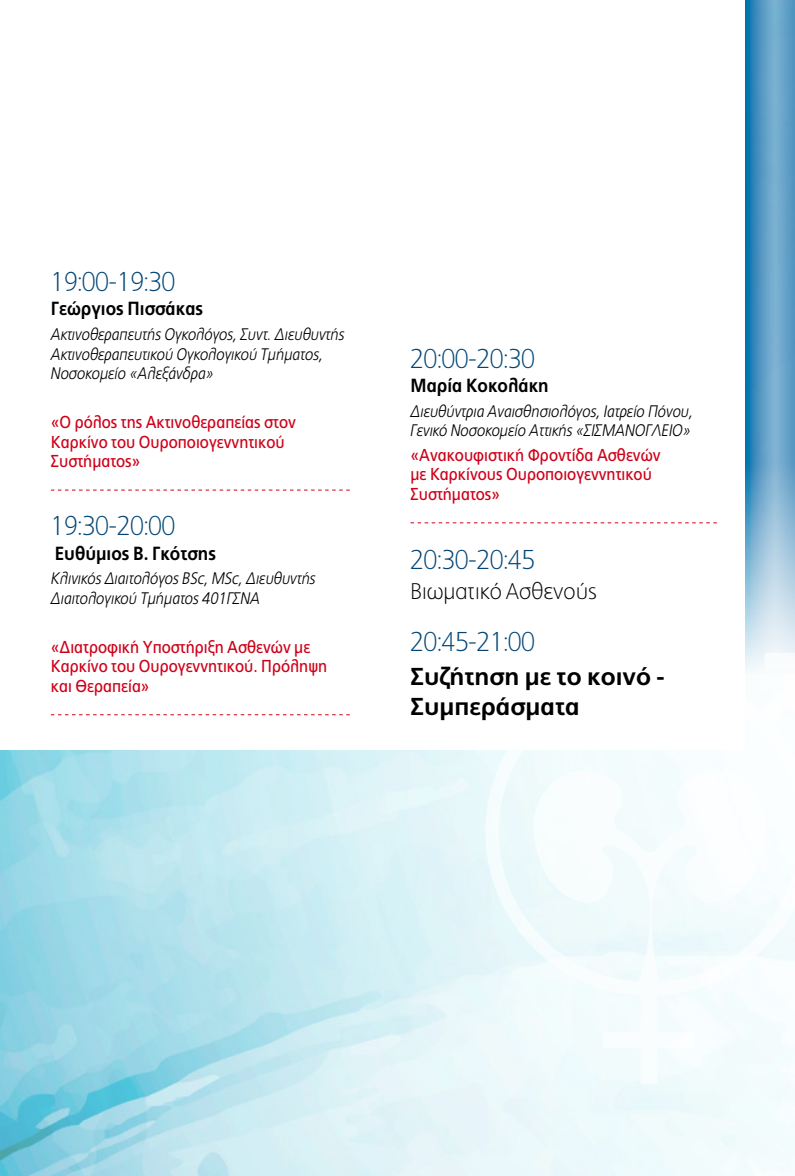
<style>
.page{position:relative;width:795px;height:1176px;background:#fff}
.page>*{position:absolute;margin:0;border:0;box-sizing:border-box;transform-origin:0 0}
.t1{font:100 27.3px "PF Catalog";color:#024576}
.t2{font:700 24.5px/29.4px "PF Catalog";color:#000}
.t3{font:100 22.75px "PF Catalog";color:#000}
.t4{font:700 19.07px "PF Catalog";color:#000;scale:.9 1}
.t5{font:17.32px/19.6px "PF Catalog";color:#cf0019;scale:.9 1}
.t6{font:italic 300 16.8px/19.6px "PF Catalog";color:#000;scale:.9 1}
</style>
<div class="page">
<img style="left:0;top:750px;width:795px;height:426px">
<svg style="left:745px;top:0;width:50px;height:653px;background:#69a6cb"></svg>
<svg style="left:485px;top:653px;width:310px;height:431px"></svg>
<svg style="left:51px;top:490px;width:299px;height:1px"></svg>
<svg style="left:51px;top:714px;width:299px;height:1px"></svg>
<svg style="left:411px;top:522px;width:306px;height:1px"></svg>
<h1 class="t1" style="left:51px;top:268px;width:126px">19:00-19:30</h1>
<p class="t4" style="left:51px;top:298px;width:171px">Γεώργιος Πισσάκας</p>
<p class="t6" style="left:51px;top:325px;width:328px">Ακτινοθεραπευτής Ογκολόγος, Συντ. Διευθυντής<br>Ακτινοθεραπευτικού Ογκολογικού Τμήματος,<br>Νοσοκομείο «Αλεξάνδρα»</p>
<p class="t5" style="left:51px;top:412px;width:274px">«Ο ρόλος της Ακτινοθεραπείας στον<br>Καρκίνο του Ουροποιογεννητικού<br>Συστήματος»</p>
<h1 class="t1" style="left:51px;top:512px;width:126px">19:30-20:00</h1>
<p class="t4" style="left:55px;top:542px;width:181px">Ευθύμιος Β. Γκότσης</p>
<p class="t6" style="left:51px;top:569px;width:296px">Κλινικός Διαιτολόγος BSc, MSc, Διευθυντής<br>Διαιτολογικού Τμήματος 401ΓΣΝΑ</p>
<p class="t5" style="left:51px;top:637px;width:309px">«Διατροφική Υποστήριξη Ασθενών με<br>Καρκίνο του Ουρογεννητικού. Πρόληψη και Θεραπεία»</p>
<h1 class="t1" style="left:411px;top:344px;width:126px">20:00-20:30</h1>
<p class="t4" style="left:411px;top:374px;width:155px">Μαρία Κοκολάκη</p>
<p class="t6" style="left:411px;top:401px;width:316px">Διευθύντρια Αναισθησιολόγος, Ιατρείο Πόνου,<br>Γενικό Νοσοκομείο Αττικής «ΣΙΣΜΑΝΟΓΛΕΙΟ»</p>
<p class="t5" style="left:411px;top:445px;width:279px">«Ανακουφιστική Φροντίδα Ασθενών με Καρκίνους Ουροποιογεννητικού<br>Συστήματος»</p>
<h1 class="t1" style="left:411px;top:546px;width:126px">20:30-20:45</h1>
<h3 class="t3" style="left:411px;top:579px;width:188px">Βιωματικό Ασθενούς</h3>
<h1 class="t1" style="left:411px;top:627px;width:126px">20:45-21:00</h1>
<h2 class="t2" style="left:411px;top:662px;width:256px">Συζήτηση με το κοινό -<br>Συμπεράσματα</h2>
</div>
